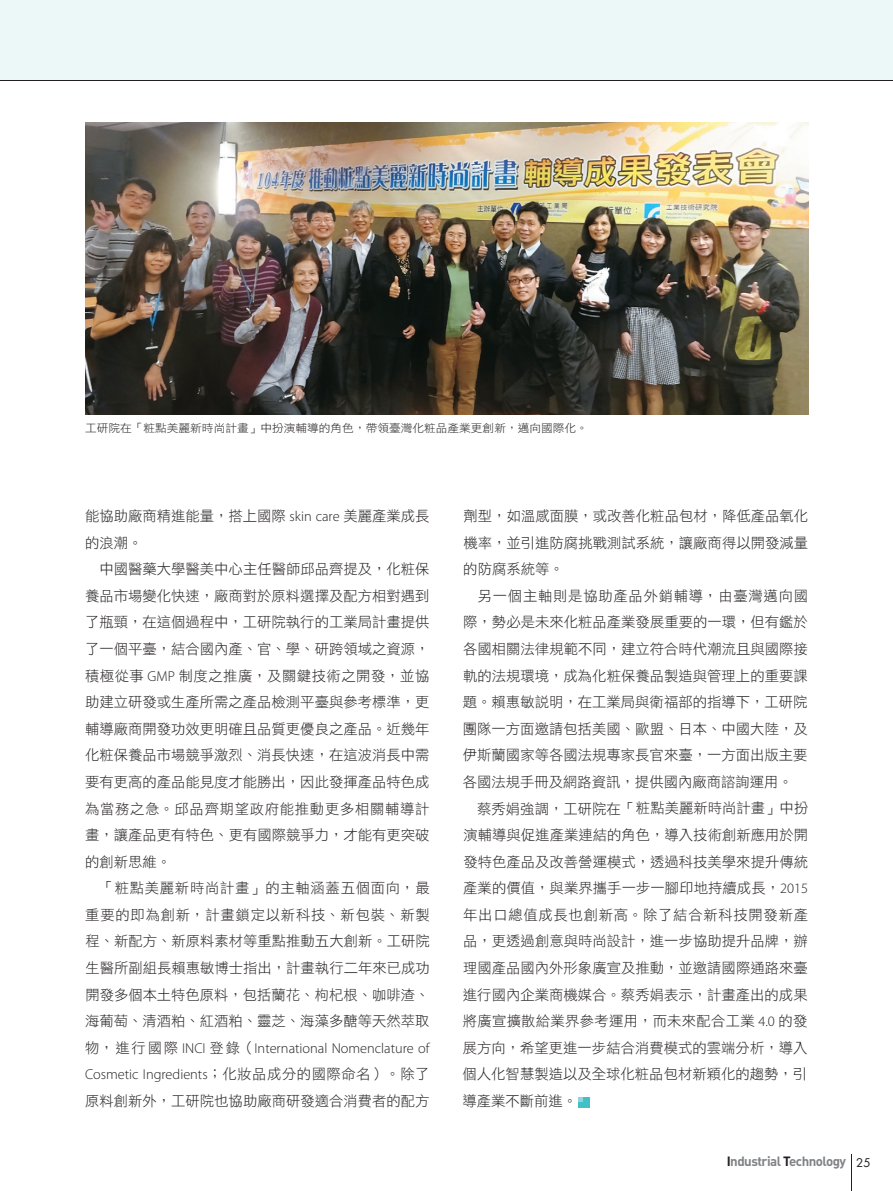
<style>
.page{position:relative;width:893px;height:1191px;background:#fff}
.page>*{position:absolute;margin:0;border:0;box-sizing:border-box;transform-origin:0 0}
.t1{font:14.4px/26.5px "DF Hei Std W3";color:#231f20;text-align:justify}
.t2{font:300 14.4px/26.5px "Myriad Pro";color:#231f20}
.t3{font:13.35px "DIN Bold Alternate";letter-spacing:-.04em;color:#808285}
.t4{font:11.1px "DF Hei Std W3";color:#231f20;scale:1.05 1}
.s1{font-family:"Myriad Pro";font-weight:300}
.s2{font-family:"DF Hei Std W3";font-weight:400}
.s3{color:#231f20}
.s4{font-family:"Futura";font-size:11.7px;color:#231f20}
</style>
<div class="page">
<div style="left:578px;top:1097px;width:12px;height:11px;background:#41c1c6"></div>
<svg style="left:578px;top:1097px;width:5px;height:4px"></svg>
<img style="left:85px;top:122px;width:723px;height:292px">
<div style="left:0;top:0;width:893px;height:81px;background:#ecf7f8"></div>
<hr style="left:852px;top:1154px;width:1px;height:37px;background:#231f20">
<hr style="left:0;top:81px;width:893px;height:1px;background:#231f20">
<p class="t4" style="left:85px;top:422px;width:480px">工研院在「粧點美麗新時尚計畫」中扮演輔導的角色，帶領臺灣化粧品產業更創新，邁向國際化。</p>
<p class="t1" style="left:85px;top:502px;width:346px">能協助廠商精進能量，搭上國際 <span class="s1">skin care</span> 美麗產業成長的浪潮。</p>
<p class="t1" style="left:85px;top:555px;width:346px;text-indent:14px">中國醫藥大學醫美中心主任醫師邱品齊提及，化粧保養品市場變化快速，廠商對於原料選擇及配方相對遇到了瓶頸，在這個過程中，工研院執行的工業局計畫提供了一個平臺，結合國內產、官、學、研跨領域之資源，積極從事 <span class="s1">GMP</span> 制度之推廣，及關鍵技術之開發，並協助建立研發或生產所需之產品檢測平臺與參考標準，更輔導廠商開發功效更明確且品質更優良之產品。近幾年化粧保養品市場競爭激烈、消長快速，在這波消長中需要有更高的產品能見度才能勝出，因此發揮產品特色成為當務之急。邱品齊期望政府能推動更多相關輔導計畫，讓產品更有特色、更有國際競爭力，才能有更突破的創新思維。</p>
<p class="t1" style="left:85px;top:874px;width:346px;text-indent:15px">「粧點美麗新時尚計畫」的主軸涵蓋五個面向，最重要的即為創新，計畫鎖定以新科技、新包裝、新製程、新配方、新原料素材等重點推動五大創新。工研院生醫所副組長賴惠敏博士指出，計畫執行二年來已成功開發多個本土特色原料，包括蘭花、枸杞根、咖啡渣、海葡萄、清酒粕、紅酒粕、靈芝、海藻多醣等天然萃取</p>
<p class="t2" style="left:85px;top:1034px;width:346px"><span class="s2">物，進行國際</span> INCI <span class="s2">登錄（</span>International Nomenclature of<br>Cosmetic Ingredients<span class="s2">；化妝品成分的國際命名）。除了</span></p>
<p class="t1" style="left:85px;top:1087px;width:346px">原料創新外，工研院也協助廠商研發適合消費者的配方</p>
<p class="t1" style="left:463px;top:502px;width:346px">劑型，如溫感面膜，或改善化粧品包材，降低產品氧化機率，並引進防腐挑戰測試系統，讓廠商得以開發減量的防腐系統等。</p>
<p class="t1" style="left:463px;top:582px;width:347px;text-indent:15px">另一個主軸則是協助產品外銷輔導，由臺灣邁向國際，勢必是未來化粧品產業發展重要的一環，但有鑑於各國相關法律規範不同，建立符合時代潮流且與國際接軌的法規環境，成為化粧保養品製造與管理上的重要課題。賴惠敏說明，在工業局與衛福部的指導下，工研院團隊一方面邀請包括美國、歐盟、日本、中國大陸，及伊斯蘭國家等各國法規專家長官來臺，一方面出版主要各國法規手冊及網路資訊，提供國內廠商諮詢運用。</p>
<p class="t1" style="left:462px;top:795px;width:347px;text-indent:15px">蔡秀娟強調，工研院在「粧點美麗新時尚計畫」中扮演輔導與促進產業連結的角色，導入技術創新應用於開發特色產品及改善營運模式，透過科技美學來提升傳統產業的價值，與業界攜手一步一腳印地持續成長，<span class="s1">2015</span>年出口總值成長也創新高。除了結合新科技開發新產品，更透過創意與時尚設計，進一步協助提升品牌，辦理國產品國內外形象廣宣及推動，並邀請國際通路來臺進行國內企業商機媒合。蔡秀娟表示，計畫產出的成果將廣宣擴散給業界參考運用，而未來配合工業 <span class="s1">4.0</span> 的發展方向，希望更進一步結合消費模式的雲端分析，導入個人化智慧製造以及全球化粧品包材新穎化的趨勢，引導產業不斷前進。</p>
<p class="t3" style="left:727px;top:1152px;width:145px"><span class="s3">I</span>ndustrial <span class="s3">T</span>echnology <span class="s4">25</span></p>
</div>
